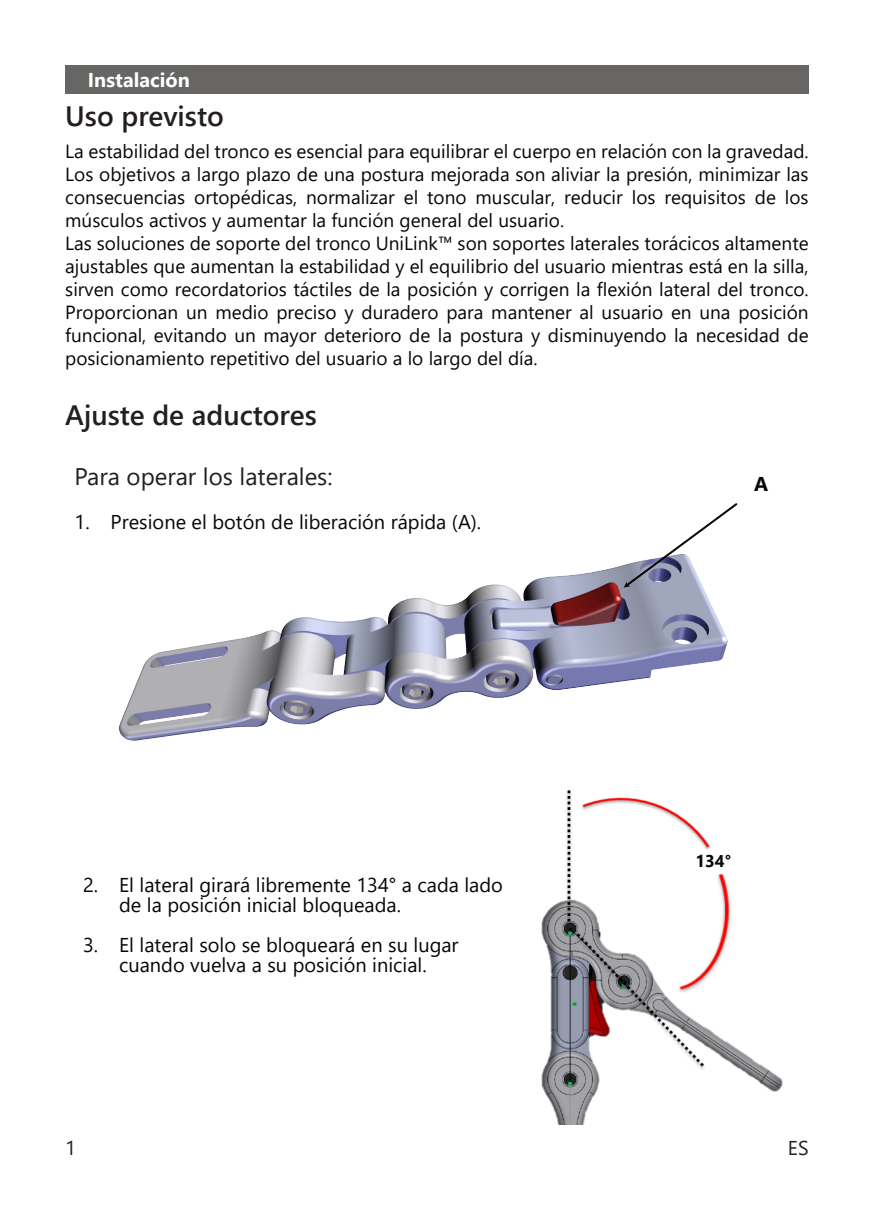
<style>
.page{position:relative;width:874px;height:1225px;background:#fff}
.page>*{position:absolute;margin:0;border:0;box-sizing:border-box;transform-origin:0 0}
.t1{font:600 28px "Segoe UI";color:#231f20}
.t2{font:24px "Segoe UI";color:#231f20}
.t3{font:20px/20px "Segoe UI";color:#080704}
.t4{font:700 20px "Segoe UI";color:#fff}
.t5{font:20px "Segoe UI";color:#231f20}
.t6{font:700 20px "Segoe UI";color:#080704}
.t7{font:19px/23px "Segoe UI";color:#080704}
.t8{font:700 17px "Segoe UI";color:#080704}
</style>
<div class="page">
<div style="left:65px;top:65px;width:743px;height:29px;background:#676665"></div>
<img style="left:119px;top:565px;width:609px;height:176px">
<svg style="left:623px;top:503px;width:115px;height:84px"></svg>
<img style="left:541px;top:790px;width:240px;height:334px">
<p class="t4" style="left:88px;top:72px;width:103px">Instalación</p>
<h1 class="t1" style="left:65px;top:105px;width:160px">Uso previsto</h1>
<p class="t7" style="left:65px;top:141px;width:744px">La estabilidad del tronco es esencial para equilibrar el cuerpo en relación con la gravedad.<br>Los objetivos a largo plazo de una postura mejorada son aliviar la presión, minimizar las consecuencias ortopédicas, normalizar el tono muscular, reducir los requisitos de los músculos activos y aumentar la función general del usuario.<br>Las soluciones de soporte del tronco UniLink™ son soportes laterales torácicos altamente ajustables que aumentan la estabilidad y el equilibrio del usuario mientras está en la silla, sirven como recordatorios táctiles de la posición y corrigen la flexión lateral del tronco.<br>Proporcionan un medio preciso y duradero para mantener al usuario en una posición funcional, evitando un mayor deterioro de la postura y disminuyendo la necesidad de posicionamiento repetitivo del usuario a lo largo del día.</p>
<h1 class="t1" style="left:65px;top:405px;width:253px">Ajuste de aductores</h1>
<p class="t2" style="left:75px;top:468px;width:259px">Para operar los laterales:</p>
<p class="t3" style="left:75px;top:514px;width:408px">1. Presione el botón de liberación rápida (A).</p>
<p class="t3" style="left:119px;top:877px;width:385px;text-indent:-36px">2. El lateral girará libremente 134° a cada lado de la posición inicial bloqueada.</p>
<p class="t3" style="left:83px;top:937px;width:377px;text-align:center">3. El lateral solo se bloqueará en su lugar cuando vuelva a su posición inicial.</p>
<p class="t6" style="left:753px;top:476px;width:16px">A</p>
<p class="t8" style="left:695px;top:854px;width:37px">134°</p>
<p class="t5" style="left:65px;top:1140px;width:12px">1</p>
<p class="t5" style="left:787px;top:1140px;width:22px">ES</p>
</div>
